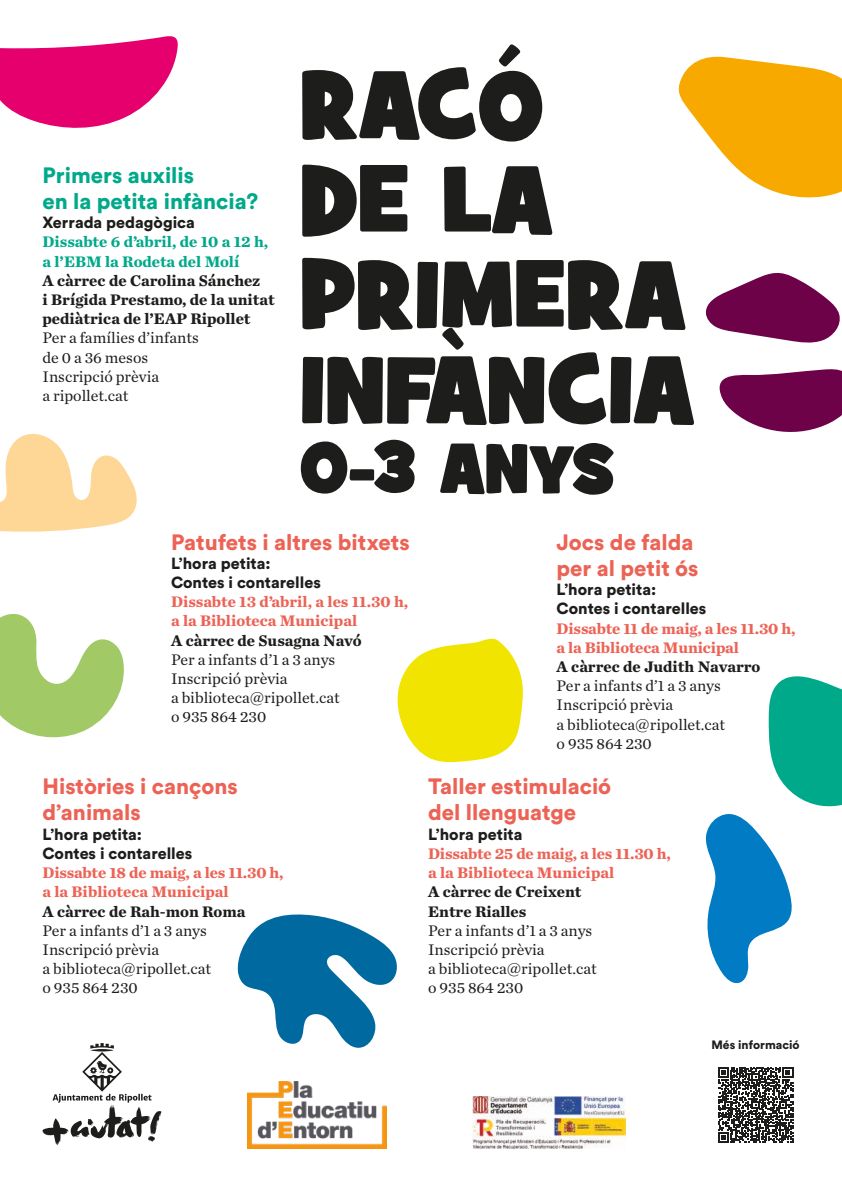
<style>
.page{position:relative;width:842px;height:1191px;background:#fff}
.page>*{position:absolute;margin:0;border:0;box-sizing:border-box;transform-origin:0 0}
.t1{font:95px/95px "Grilled Cheese BTN Toasted";letter-spacing:-.01em;color:#1d1d1b}
.t2{font:70px "Grilled Cheese BTN Toasted";color:#1d1d1b}
.t3{font:900 22px/26.4px "Circular Std";color:#ec6356}
.t4{font:900 22px/26.4px "Circular Std";color:#00a98a}
.t5{font:16px/19.2px "Chronicle Text G1";color:#1d1d1b}
.t6{font:700 16px/19.2px "Chronicle Text G1";letter-spacing:-.01em;color:#ec6356}
.t7{font:700 16px/19.2px "Chronicle Text G1";color:#1d1d1b}
.t8{font:900 16px/19.2px "Circular Std";color:#1d1d1b}
.t9{font:700 16px/19.2px "Chronicle Text G1";color:#00a98a}
.t10{font:900 12px "Circular Std";color:#1d1d1b}
</style>
<div class="page">
<svg style="left:43px;top:1043px;width:119px;height:102px"></svg>
<img style="left:472px;top:1096px;width:153px;height:52px">
<img style="left:248px;top:1082px;width:138px;height:66px">
<svg style="left:237px;top:914px;width:160px;height:134px"></svg>
<svg style="left:0;top:36px;width:178px;height:92px"></svg>
<svg style="left:397px;top:638px;width:126px;height:125px"></svg>
<svg style="left:678px;top:56px;width:164px;height:142px"></svg>
<svg style="left:0;top:434px;width:137px;height:98px"></svg>
<svg style="left:705px;top:676px;width:137px;height:308px"></svg>
<svg style="left:0;top:614px;width:124px;height:124px"></svg>
<svg style="left:706px;top:272px;width:134px;height:71px"></svg>
<svg style="left:719px;top:369px;width:123px;height:63px"></svg>
<svg style="left:718px;top:1067px;width:75px;height:75px"></svg>
<h3 class="t4" style="left:43px;top:161px;width:217px">Primers auxilis<br>en la petita infància?</h3>
<p class="t8" style="left:43px;top:213px;width:154px">Xerrada pedagògica</p>
<p class="t9" style="left:43px;top:231px;width:227px">Dissabte 6 d’abril, de 10 a 12 h, a l’EBM la Rodeta del Molí</p>
<p class="t7" style="left:43px;top:270px;width:234px">A càrrec de Carolina Sánchez<br>i Brígida Prestamo, de la unitat pediàtrica de l’EAP Ripollet</p>
<p class="t5" style="left:43px;top:328px;width:158px">Per a famílies d’infants de 0 a 36 mesos<br>Inscripció prèvia<br>a ripollet.cat</p>
<h1 class="t1" style="left:300px;top:60px;width:397px">RACÓ<br>DE LA<br>PRIMERA<br>INFÀNCIA</h1>
<h2 class="t2" style="left:300px;top:422px;width:317px">0-3 ANYS</h2>
<h3 class="t3" style="left:171px;top:528px;width:240px">Patufets i altres bitxets</h3>
<p class="t8" style="left:171px;top:553px;width:151px">L’hora petita:<br>Contes i contarelles</p>
<p class="t6" style="left:171px;top:591px;width:239px">Dissabte 13 d’abril, a les 11.30 h, a la Biblioteca Municipal</p>
<p class="t7" style="left:171px;top:629px;width:192px">A càrrec de Susagna Navó</p>
<p class="t5" style="left:171px;top:649px;width:170px">Per a infants d’1 a 3 anys<br>Inscripció prèvia<br>a biblioteca@ripollet.cat o 935 864 230</p>
<h3 class="t3" style="left:43px;top:772px;width:197px">Històries i cançons d’animals</h3>
<p class="t8" style="left:43px;top:824px;width:151px">L’hora petita:<br>Contes i contarelles</p>
<p class="t6" style="left:43px;top:862px;width:243px">Dissabte 18 de maig, a les 11.30 h, a la Biblioteca Municipal</p>
<p class="t7" style="left:43px;top:900px;width:204px">A càrrec de Rah-mon Roma</p>
<p class="t5" style="left:43px;top:920px;width:170px">Per a infants d’1 a 3 anys<br>Inscripció prèvia<br>a biblioteca@ripollet.cat o 935 864 230</p>
<h3 class="t3" style="left:557px;top:528px;width:143px">Jocs de falda per al petit ós</h3>
<p class="t8" style="left:557px;top:579px;width:151px">L’hora petita:<br>Contes i contarelles</p>
<p class="t6" style="left:557px;top:617px;width:240px">Dissabte 11 de maig, a les 11.30 h, a la Biblioteca Municipal</p>
<p class="t7" style="left:557px;top:656px;width:205px">A càrrec de Judith Navarro</p>
<p class="t5" style="left:557px;top:675px;width:170px">Per a infants d’1 a 3 anys<br>Inscripció prèvia<br>a biblioteca@ripollet.cat o 935 864 230</p>
<h3 class="t3" style="left:428px;top:772px;width:185px">Taller estimulació del llenguatge</h3>
<p class="t8" style="left:428px;top:824px;width:96px">L’hora petita</p>
<p class="t6" style="left:428px;top:843px;width:244px">Dissabte 25 de maig, a les 11.30 h, a la Biblioteca Municipal</p>
<p class="t7" style="left:428px;top:881px;width:155px">A càrrec de Creixent<br>Entre Rialles</p>
<p class="t5" style="left:428px;top:920px;width:170px">Per a infants d’1 a 3 anys<br>Inscripció prèvia<br>a biblioteca@ripollet.cat o 935 864 230</p>
<p class="t10" style="left:711px;top:1037px;width:90px">Més informació</p>
</div>
